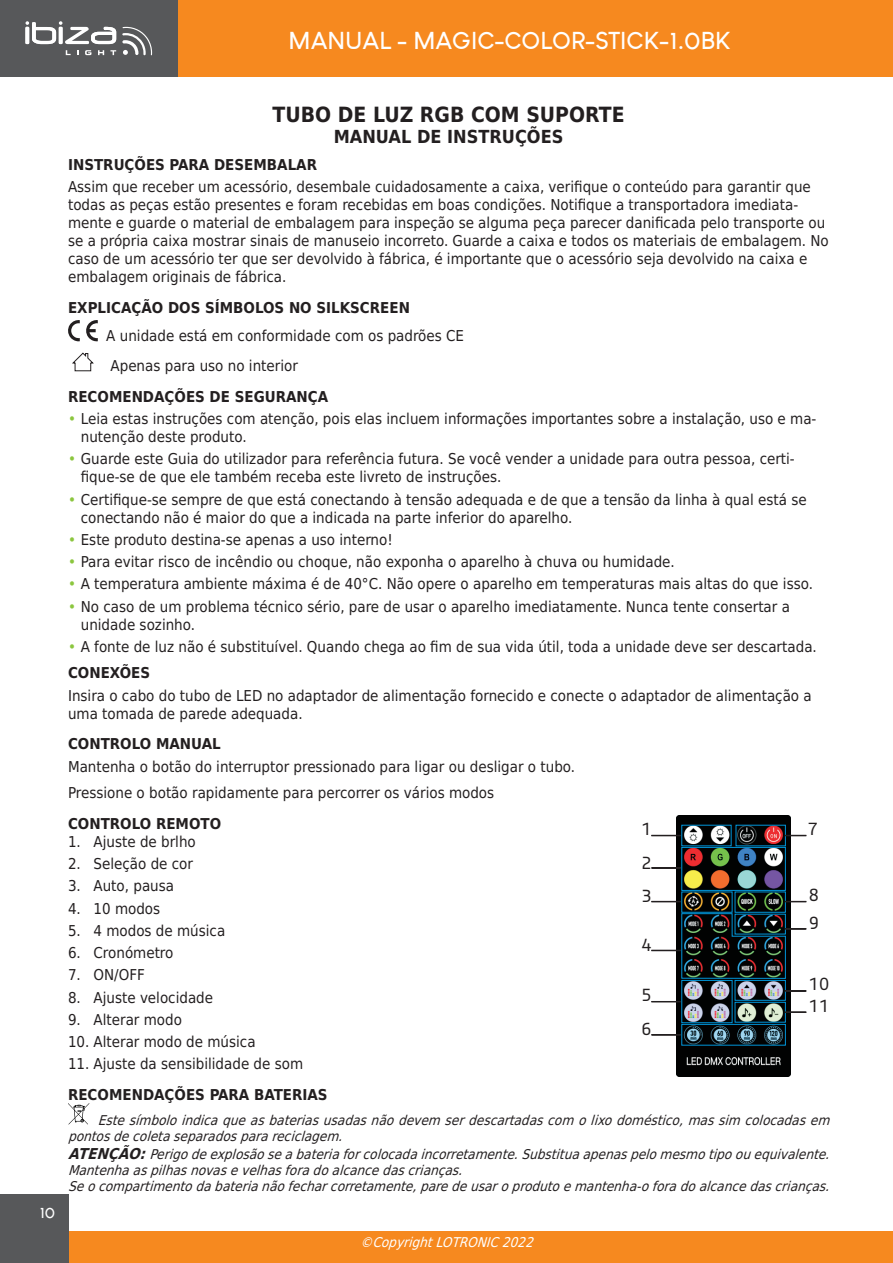
<style>
.page{position:relative;width:893px;height:1263px;background:#fff}
.page>*{position:absolute;margin:0;border:0;box-sizing:border-box;transform-origin:0 0}
.t1{font:700 24px "Louis George Cafe";color:#fff}
.t2{font:700 21px "DejaVu Sans Condensed";color:#231f20}
.t3{font:700 18px "DejaVu Sans Condensed";color:#231f20}
.t4{font:16.35px/33.3px "Sansa";color:#231f20}
.t5{font:15px/18px "DejaVu Sans Condensed";color:#231f20}
.t6{font:700 15px "DejaVu Sans Condensed";color:#231f20}
.t7{font:700 15px "Louis George Cafe";color:#fff}
.t8{font:italic 13.5px/16.2px "DejaVu Sans Condensed";color:#231f20}
.t9{font:italic 13.5px "DejaVu Sans Condensed";color:#fff}
.s1{color:#8bc63e}
.s2{font-weight:700}
.s3{font-weight:700;font-size:15px}
</style>
<div class="page">
<div style="left:0;top:0;width:893px;height:77px;background:#f6891f"></div>
<div style="left:0;top:1231px;width:893px;height:32px;background:#f6891f"></div>
<div style="left:0;top:0;width:178px;height:77px;background:#57585a"></div>
<svg style="left:122px;top:27px;width:30px;height:28px"></svg>
<svg style="left:25px;top:21px;width:91px;height:23px"></svg>
<svg style="left:66px;top:50px;width:5px;height:5px"></svg>
<svg style="left:85px;top:50px;width:6px;height:5px"></svg>
<svg style="left:98px;top:50px;width:6px;height:5px"></svg>
<svg style="left:110px;top:50px;width:6px;height:5px"></svg>
<div style="left:0;top:1195px;width:68px;height:68px;background:#57585a"></div>
<svg style="left:68px;top:320px;width:30px;height:21px"></svg>
<svg style="left:72px;top:353px;width:21px;height:18px"></svg>
<img style="left:676px;top:816px;width:114px;height:260px">
<div style="left:651px;top:835px;width:30px;height:1px;border:1px solid #231f20"></div>
<svg style="left:785px;top:835px;width:21px;height:1px"></svg>
<div style="left:681px;top:847px;width:105px;height:44px;border:1px solid #0095d9"></div>
<div style="left:681px;top:891px;width:52px;height:22px;border:1px solid #0095d9"></div>
<div style="left:735px;top:891px;width:51px;height:22px;border:1px solid #0095d9"></div>
<div style="left:681px;top:980px;width:52px;height:43px;border:1px solid #0095d9"></div>
<div style="left:735px;top:980px;width:51px;height:21px;border:1px solid #0095d9"></div>
<div style="left:735px;top:1002px;width:51px;height:21px;border:1px solid #0095d9"></div>
<div style="left:681px;top:1024px;width:105px;height:22px;border:1px solid #0095d9"></div>
<svg style="left:652px;top:868px;width:28px;height:1px"></svg>
<div style="left:651px;top:867px;width:30px;height:1px;border:1px solid #231f20"></div>
<div style="left:651px;top:901px;width:30px;height:1px;border:1px solid #231f20"></div>
<svg style="left:785px;top:901px;width:21px;height:1px"></svg>
<div style="left:651px;top:950px;width:30px;height:1px;border:1px solid #231f20"></div>
<svg style="left:652px;top:913px;width:154px;height:66px"></svg>
<div style="left:651px;top:1001px;width:30px;height:1px;border:1px solid #231f20"></div>
<svg style="left:785px;top:990px;width:21px;height:2px"></svg>
<svg style="left:785px;top:1012px;width:21px;height:1px"></svg>
<svg style="left:652px;top:1035px;width:28px;height:1px"></svg>
<div style="left:651px;top:1034px;width:30px;height:1px;border:1px solid #231f20"></div>
<svg style="left:68px;top:1103px;width:21px;height:21px"></svg>
<h1 class="t1" style="left:289px;top:26px;width:444px">MANUAL - MAGIC-COLOR-STICK-1.0BK</h1>
<p class="t7" style="left:40px;top:1203px;width:17px">10</p>
<h2 class="t2" style="left:273px;top:98px;width:353px">TUBO DE LUZ RGB COM SUPORTE</h2>
<p class="t3" style="left:334px;top:122px;width:231px">MANUAL DE INSTRUÇÕES</p>
<p class="t6" style="left:68px;top:152px;width:251px">INSTRUÇÕES PARA DESEMBALAR</p>
<p class="t5" style="left:68px;top:177px;width:762px">Assim que receber um acessório, desembale cuidadosamente a caixa, verifique o conteúdo para garantir que todas as peças estão presentes e foram recebidas em boas condições. Notifique a transportadora imediata&shy;mente e guarde o material de embalagem para inspeção se alguma peça parecer danificada pelo transporte ou se a própria caixa mostrar sinais de manuseio incorreto. Guarde a caixa e todos os materiais de embalagem. No caso de um acessório ter que ser devolvido à fábrica, é importante que o acessório seja devolvido na caixa e embalagem originais de fábrica.</p>
<p class="t6" style="left:68px;top:295px;width:343px">EXPLICAÇÃO DOS SÍMBOLOS NO SILKSCREEN</p>
<p class="t5" style="left:106px;top:321px;width:359px;line-height:29.7px">A unidade está em conformidade com os padrões CE<br>Apenas para uso no interior</p>
<p class="t6" style="left:68px;top:384px;width:262px">RECOMENDAÇÕES DE SEGURANÇA</p>
<p class="t5" style="left:81px;top:409px;width:737px;text-indent:-13px"><span class="s1">•</span> Leia estas instruções com atenção, pois elas incluem informações importantes sobre a instalação, uso e ma&shy;nutenção deste produto.</p>
<p class="t5" style="left:81px;top:450px;width:716px;text-indent:-13px"><span class="s1">•</span> Guarde este Guia do utilizador para referência futura. Se você vender a unidade para outra pessoa, certi&shy;fique-se de que ele também receba este livreto de instruções.</p>
<p class="t5" style="left:81px;top:490px;width:727px;text-indent:-13px"><span class="s1">•</span> Certifique-se sempre de que está conectando à tensão adequada e de que a tensão da linha à qual está se conectando não é maior do que a indicada na parte inferior do aparelho.</p>
<p class="t5" style="left:68px;top:530px;width:326px"><span class="s1">•</span> Este produto destina-se apenas a uso interno!</p>
<p class="t5" style="left:68px;top:552px;width:608px"><span class="s1">•</span> Para evitar risco de incêndio ou choque, não exponha o aparelho à chuva ou humidade.</p>
<p class="t5" style="left:68px;top:575px;width:746px"><span class="s1">•</span> A temperatura ambiente máxima é de 40°C. Não opere o aparelho em temperaturas mais altas do que isso.</p>
<p class="t5" style="left:81px;top:597px;width:711px;text-indent:-13px"><span class="s1">•</span> No caso de um problema técnico sério, pare de usar o aparelho imediatamente. Nunca tente consertar a unidade sozinho.</p>
<p class="t5" style="left:68px;top:633px;width:750px;line-height:26.5px"><span class="s1">•</span> A fonte de luz não é substituível. Quando chega ao fim de sua vida útil, toda a unidade deve ser descartada.<br><span class="s2">CONEXÕES</span></p>
<p class="t5" style="left:68px;top:686px;width:745px">Insira o cabo do tubo de LED no adaptador de alimentação fornecido e conecte o adaptador de alimentação a uma tomada de parede adequada.</p>
<p class="t6" style="left:68px;top:732px;width:154px">CONTROLO MANUAL</p>
<p class="t5" style="left:68px;top:753px;width:509px;line-height:26.5px">Mantenha o botão do interruptor pressionado para ligar ou desligar o tubo.<br>Pressione o botão rapidamente para percorrer os vários modos</p>
<p class="t6" style="left:68px;top:811px;width:155px">CONTROLO REMOTO</p>
<p class="t4" style="left:641px;top:812px;width:12px;text-align:justify">1<br>2<br>3</p>
<p class="t4" style="left:641px;top:927px;width:12px">4</p>
<p class="t4" style="left:641px;top:978px;width:12px">5<br>6</p>
<p class="t4" style="left:808px;top:812px;width:12px">7</p>
<p class="t5" style="left:68px;top:832px;width:129px">1. Ajuste de brlho</p>
<p class="t5" style="left:68px;top:854px;width:127px">2. Seleção de cor</p>
<p class="t5" style="left:68px;top:877px;width:108px">3. Auto, pausa</p>
<p class="t5" style="left:68px;top:899px;width:94px">4. 10 modos</p>
<p class="t5" style="left:68px;top:921px;width:159px">5. 4 modos de música</p>
<p class="t5" style="left:68px;top:943px;width:107px">6. Cronómetro</p>
<p class="t5" style="left:68px;top:966px;width:78px">7. ON/OFF</p>
<p class="t5" style="left:68px;top:988px;width:147px">8. Ajuste velocidade</p>
<p class="t5" style="left:68px;top:1010px;width:115px">9. Alterar modo</p>
<p class="t5" style="left:68px;top:1032px;width:189px">10. Alterar modo de música</p>
<p class="t5" style="left:68px;top:1055px;width:237px">11. Ajuste da sensibilidade de som</p>
<p class="t6" style="left:68px;top:1082px;width:261px">RECOMENDAÇÕES PARA BATERIAS</p>
<p class="t8" style="left:68px;top:1111px;width:769px;text-indent:30px">Estesímboloindicaqueasbateriasusadasnãodevem serdescartadascom olixodoméstico,massim colocadasem pontosdecoletaseparadosparareciclagem.</p>
<p class="t8" style="left:68px;top:1145px;width:769px"><span class="s3">ATENÇÃO:</span>Perigodeexplosãoseabateriaforcolocadaincorretamente.Substituaapenaspelomesmotipoouequivalente.<br>Mantenhaaspilhasnovasevelhasforadoalcancedascrianças.<br>Seocompartimentodabaterianãofecharcorretamente,paredeusaroprodutoemantenha-oforadoalcancedascrianças.</p>
<p class="t4" style="left:809px;top:881px;width:12px;line-height:27.5px">8<br>9</p>
<p class="t4" style="left:809px;top:972px;width:22px;line-height:22px">10<br>11</p>
<p class="t9" style="left:360px;top:1231px;width:180px">©CopyrightLOTRONIC2022</p>
</div>
